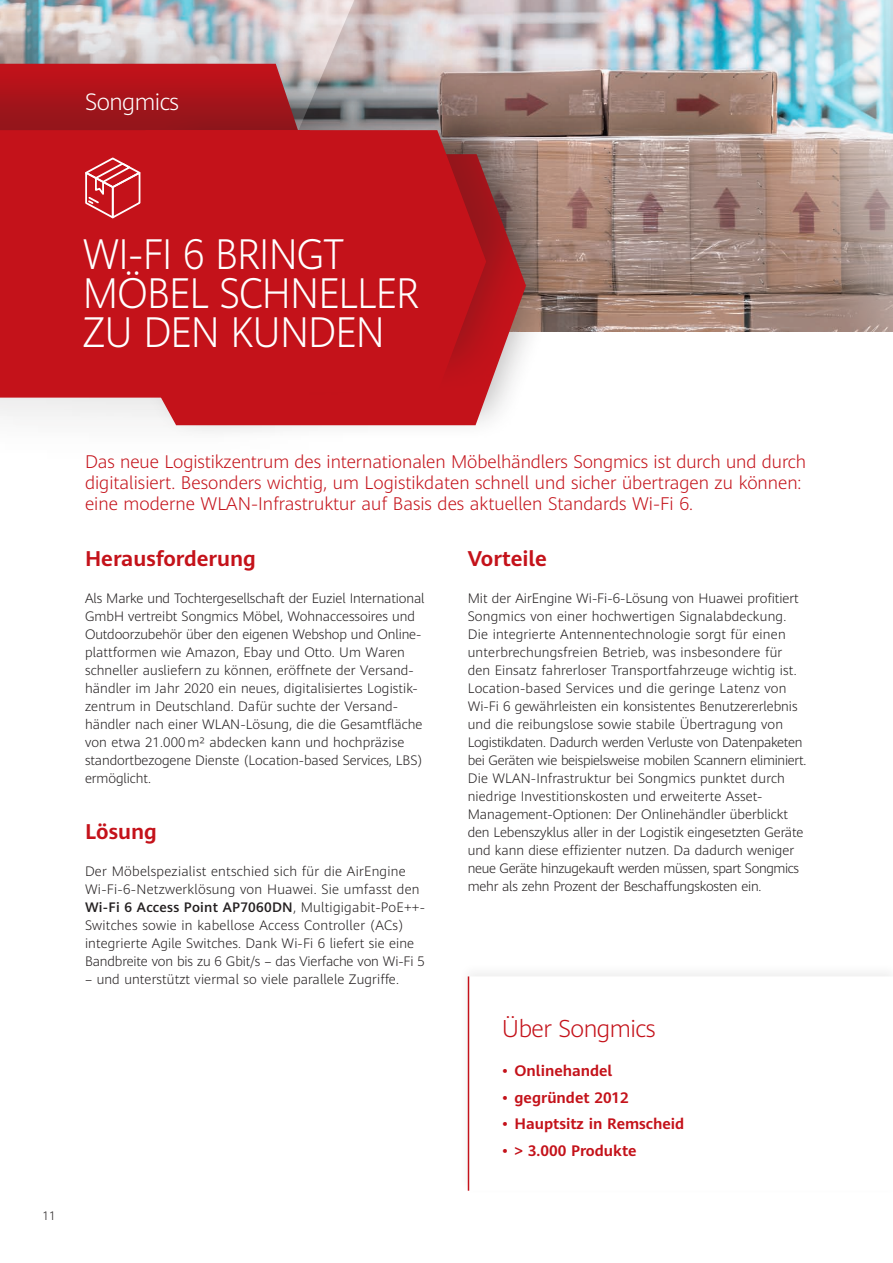
<style>
.page{position:relative;width:893px;height:1263px;background:#fff}
.page>*{position:absolute;margin:0;border:0;box-sizing:border-box;transform-origin:0 0}
.t1{font:300 42px/39px "Huawei Sans";letter-spacing:-.02em;color:#fff;scale:.93 1}
.t2{font:300 24px "Huawei Sans";letter-spacing:-.02em;color:#c4121a}
.t3{font:300 23.25px "Huawei Sans";letter-spacing:-.02em;color:#fff}
.t4{font:700 21px "Huawei Sans";color:#c4121a}
.t5{font:300 18px/21px "Huawei Sans";color:#c4121a}
.t6{font:700 15px "Huawei Sans";color:#c4121a}
.t7{font:300 13.5px/18px "Huawei Sans";letter-spacing:.01em;color:#231f20}
.t8{font:300 12px "Huawei Sans";color:#231f20}
.s1{font-weight:500}
</style>
<div class="page">
<img style="left:629px;top:0;width:264px;height:332px">
<svg style="left:411px;top:0;width:218px;height:332px;background:#b5a19c"></svg>
<hr style="left:468px;top:976px;width:1px;height:215px;background:#c4121a">
<div style="left:0;top:0;width:411px;height:460px;background:#231f20;opacity:.3"></div>
<div style="left:81px;top:110px;width:484px;height:331px;background:#231f20;opacity:.3"></div>
<svg style="left:97px;top:399px;width:429px;height:26px;fill:#c4121a"></svg>
<div style="left:0;top:55px;width:544px;height:344px;background:#231f20;opacity:.3"></div>
<svg style="left:317px;top:130px;width:169px;height:263px;background:#bf141b"></svg>
<div style="left:0;top:130px;width:317px;height:268px;background:#c4121a"></div>
<svg style="left:85px;top:157px;width:56px;height:61px;background:#cf4248"></svg>
<h3 class="t3" style="left:85px;top:85px;width:96px">Songmics</h3>
<h1 class="t1" style="left:83px;top:233px;width:363px">WI-FI 6 BRINGT<br>MÖBEL SCHNELLER<br>ZU DEN KUNDEN</h1>
<p class="t8" style="left:43px;top:1208px;width:15px">11</p>
<p class="t5" style="left:85px;top:450px;width:722px">Das neue Logistikzentrum des internationalen Möbelhändlers Songmics ist durch und durch digitalisiert. Besonders wichtig, um Logistikdaten schnell und sicher übertragen zu können: eine moderne WLAN-Infrastruktur auf Basis des aktuellen Standards Wi-Fi 6.</p>
<h3 class="t4" style="left:85px;top:544px;width:173px">Herausforderung</h3>
<p class="t7" style="left:85px;top:589px;width:341px">Als Marke und Tochtergesellschaft der Euziel International GmbH vertreibt Songmics Möbel, Wohnaccessoires und Outdoorzubehör über den eigenen Webshop und Online&shy;plattformen wie Amazon, Ebay und Otto. Um Waren schneller ausliefern zu können, eröffnete der Versand&shy;händler im Jahr 2020 ein neues, digitalisiertes Logistik&shy;zentrum in Deutschland. Dafür suchte der Versand&shy;händler nach einer WLAN-Lösung, die die Gesamtfläche von etwa 21.000m2 abdecken kann und hochpräzise standortbezogene Dienste (Location-based Services, LBS) ermöglicht.</p>
<h3 class="t4" style="left:85px;top:817px;width:73px">Lösung</h3>
<p class="t7" style="left:85px;top:862px;width:342px">Der Möbelspezialist entschied sich für die AirEngine Wi-Fi-6-Netzwerklösung von Huawei. Sie umfasst den <span class="s1">Wi-Fi 6 Access Point AP7060DN</span>, Multigigabit-PoE++- Switches sowie in kabellose Access Controller (ACs) integrierte Agile Switches. Dank Wi-Fi 6 liefert sie eine Bandbreite von bis zu 6 Gbit/s – das Vierfache von Wi-Fi 5</p>
<p class="t7" style="left:85px;top:970px;width:315px">– und unterstützt viermal so viele parallele Zugriffe.</p>
<h3 class="t4" style="left:468px;top:544px;width:81px">Vorteile</h3>
<p class="t7" style="left:468px;top:589px;width:340px">Mit der AirEngine Wi-Fi-6-Lösung von Huawei profitiert Songmics von einer hochwertigen Signalabdeckung.<br>Die integrierte Antennentechnologie sorgt für einen unterbrechungsfreien Betrieb, was insbesondere für den Einsatz fahrerloser Transportfahrzeuge wichtig ist.<br>Location-based Services und die geringe Latenz von Wi-Fi 6 gewährleisten ein konsistentes Benutzererlebnis und die reibungslose sowie stabile Übertragung von Logistikdaten. Dadurch werden Verluste von Datenpaketen bei Geräten wie beispielsweise mobilen Scannern eliminiert.<br>Die WLAN-Infrastruktur bei Songmics punktet durch niedrige Investitionskosten und erweiterte Asset-Management-Optionen: Der Onlinehändler überblickt den Lebenszyklus aller in der Logistik eingesetzten Geräte und kann diese effizienter nutzen. Da dadurch weniger neue Geräte hinzugekauft werden müssen, spart Songmics mehr als zehn Prozent der Beschaffungskosten ein.</p>
<h2 class="t2" style="left:502px;top:1011px;width:155px">Über Songmics</h2>
<p class="t6" style="left:502px;top:1060px;width:112px">• Onlinehandel</p>
<p class="t6" style="left:502px;top:1087px;width:129px">• gegründet 2012</p>
<p class="t6" style="left:502px;top:1113px;width:184px">• Hauptsitz in Remscheid</p>
<p class="t6" style="left:502px;top:1140px;width:136px">• &gt; 3.000 Produkte</p>
</div>
